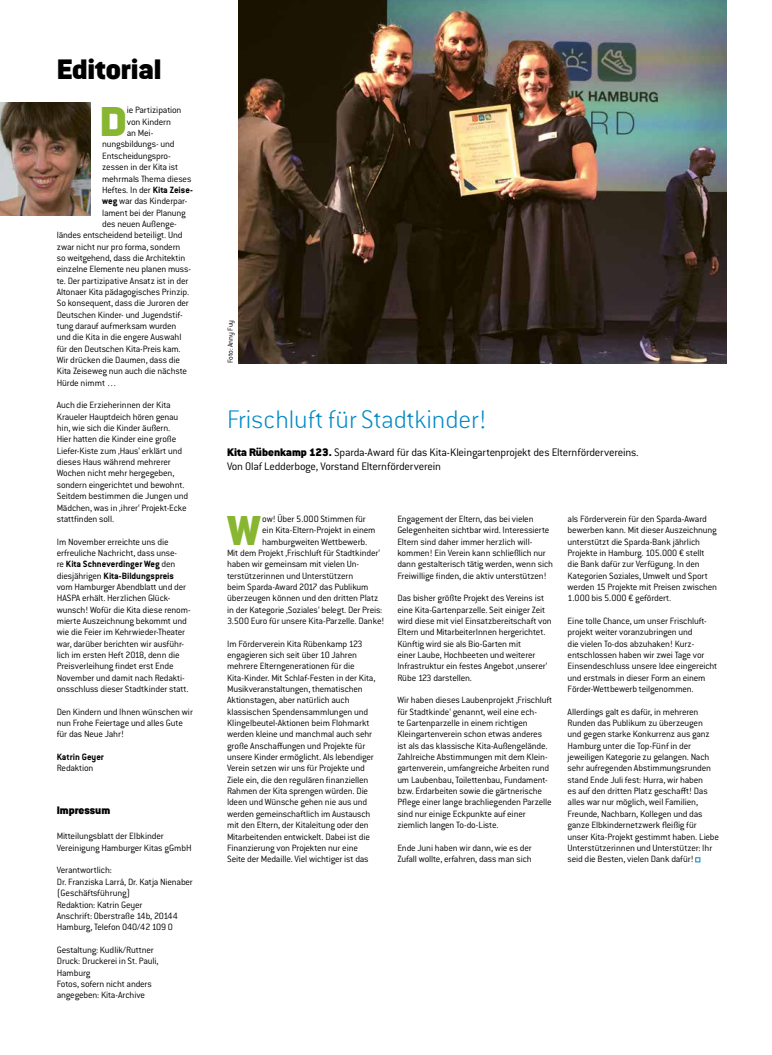
<style>
.page{position:relative;width:772px;height:1055px;background:#fff}
.page>*{position:absolute;margin:0;border:0;box-sizing:border-box;transform-origin:0 0}
.t1{font:900 45.9px "Conduit For Elbkinder";color:#88b631}
.t2{font:900 31px "Conduit For Elbkinder";color:#000}
.t3{font:300 expanded 28px "Conduit For Elbkinder";color:#018ac6}
.t4{font:300 12px/14px "Conduit For Elbkinder";letter-spacing:-.015em;color:#000}
.t5{font:900 12px "Conduit For Elbkinder";color:#000}
.t6{font:300 10px/11.3px "Conduit For Elbkinder";letter-spacing:-.015em;color:#000}
.t7{font:700 10px "Conduit For Elbkinder";color:#000}
.t8{font:300 8px "Conduit For Elbkinder";letter-spacing:-.02em;color:#000}
.s1{font-weight:700}
.s2{font-weight:900}
</style>
<div class="page">
<img style="left:238px;top:0;width:488px;height:363px">
<img style="left:0;top:102px;width:91px;height:113px">
<svg style="left:695px;top:857px;width:4px;height:5px"></svg>
<h2 class="t2" style="left:57px;top:50px;width:106px">Editorial</h2>
<h1 class="t1" style="left:100px;top:93px;width:28px">D</h1>
<p class="t6" style="left:127px;top:105px;width:56px">ie Partizipation</p>
<p class="t6" style="left:127px;top:116px;width:46px">von Kindern</p>
<p class="t6" style="left:127px;top:127px;width:28px">an Mei-</p>
<p class="t6" style="left:102px;top:139px;width:74px">nungsbildungs- und</p>
<p class="t6" style="left:102px;top:150px;width:70px">Entscheidungspro-</p>
<p class="t6" style="left:102px;top:161px;width:78px">zessen in der Kita ist</p>
<p class="t6" style="left:102px;top:173px;width:91px">mehrmals Thema dieses</p>
<p class="t6" style="left:102px;top:184px;width:92px">Heftes. In der <span class="s1">Kita Zeise-</span></p>
<p class="t6" style="left:102px;top:195px;width:87px"><span class="s1">weg</span> war das Kinderpar-</p>
<p class="t6" style="left:102px;top:207px;width:85px">lament bei der Planung</p>
<p class="t6" style="left:102px;top:218px;width:76px">des neuen Außenge-</p>
<p class="t6" style="left:57px;top:229px;width:127px">ländes entscheidend beteiligt. Und</p>
<p class="t6" style="left:57px;top:241px;width:125px">zwar nicht nur pro forma, sondern</p>
<p class="t6" style="left:57px;top:252px;width:130px">so weitgehend, dass die Architektin</p>
<p class="t6" style="left:57px;top:263px;width:136px">einzelne Elemente neu planen muss-</p>
<p class="t6" style="left:57px;top:275px;width:133px">te. Der partizipative Ansatz ist in der</p>
<p class="t6" style="left:57px;top:286px;width:134px">Altonaer Kita pädagogisches Prinzip.</p>
<p class="t6" style="left:57px;top:297px;width:134px">So konsequent, dass die Juroren der</p>
<p class="t6" style="left:57px;top:309px;width:127px">Deutschen Kinder- und Jugendstif-</p>
<p class="t6" style="left:57px;top:320px;width:121px">tung darauf aufmerksam wurden</p>
<p class="t6" style="left:57px;top:332px;width:126px">und die Kita in die engere Auswahl</p>
<p class="t6" style="left:57px;top:343px;width:125px">für den Deutschen Kita-Preis kam.</p>
<p class="t6" style="left:57px;top:354px;width:125px">Wir drücken die Daumen, dass die</p>
<p class="t6" style="left:57px;top:366px;width:132px">Kita Zeiseweg nun auch die nächste</p>
<p class="t6" style="left:57px;top:377px;width:62px">Hürde nimmt …</p>
<p class="t6" style="left:57px;top:400px;width:133px">Auch die Erzieherinnen der Kita<br>Kraueler Hauptdeich hören genau hin, wie sich die Kinder äußern.<br>Hier hatten die Kinder eine große<br>Liefer-Kiste zum ‚Haus‘ erklärt und dieses Haus während mehrerer<br>Wochen nicht mehr hergegeben, sondern eingerichtet und bewohnt.<br>Seitdem bestimmen die Jungen und<br>Mädchen, was in ‚ihrer‘ Projekt-Ecke stattfinden soll.</p>
<p class="t6" style="left:57px;top:536px;width:135px">Im November erreichte uns die erfreuliche Nachricht, dass unse-<br>re <span class="s1">Kita Schneverdinger Weg</span> den diesjährigen <span class="s1">Kita-Bildungspreis </span>vom Hamburger Abendblatt und der HASPA erhält. Herzlichen Glück&shy;wunsch! Wofür die Kita diese renom&shy;mierte Auszeichnung bekommt und wie die Feier im Kehrwieder-Theater war, darüber berichten wir ausführ&shy;lich im ersten Heft 2018, denn die Preisverleihung findet erst Ende November und damit nach Redakti&shy;onsschluss dieser Stadtkinder statt.</p>
<p class="t6" style="left:57px;top:706px;width:138px">Den Kindern und Ihnen wünschen wir nun Frohe Feiertage und alles Gute für das Neue Jahr!</p>
<p class="t7" style="left:57px;top:751px;width:49px">Katrin Geyer</p>
<p class="t6" style="left:57px;top:762px;width:38px">Redaktion</p>
<p class="t5" style="left:57px;top:803px;width:55px">Impressum</p>
<p class="t6" style="left:57px;top:830px;width:136px">Mitteilungsblatt der Elbkinder<br>Vereinigung Hamburger Kitas gGmbH</p>
<p class="t6" style="left:57px;top:864px;width:138px">Verantwortlich:<br>Dr. Franziska Larrá, Dr. Katja Nienaber (Geschäftsführung)<br>Redaktion: Katrin Geyer<br>Anschrift: Oberstraße 14b, 20144<br>Hamburg, Telefon 040/42109 0</p>
<p class="t6" style="left:57px;top:944px;width:103px">Gestaltung: Kudlik/Ruttner<br>Druck: Druckerei in St. Pauli,<br>Hamburg<br>Fotos, sofern nicht anders angegeben: Kita-Archive</p>
<p class="t8" style="left:226px;top:363px;width:45px;rotate:-90deg">Foto: Anny Fuy</p>
<h3 class="t3" style="left:227px;top:404px;width:261px">Frischluft für Stadtkinder!</h3>
<p class="t4" style="left:227px;top:445px;width:413px"><span class="s2">Kita Rübenkamp 123.</span> Sparda-Award für das Kita-Kleingartenprojekt des Elternfördervereins.<br>Von Olaf Ledderboge, Vorstand Elternförderverein</p>
<h1 class="t1" style="left:227px;top:501px;width:34px">W</h1>
<p class="t6" style="left:262px;top:513px;width:105px">ow! Über 5.000 Stimmen für</p>
<p class="t6" style="left:262px;top:524px;width:115px">ein Kita-Eltern-Projekt in einem</p>
<p class="t6" style="left:262px;top:536px;width:106px">hamburgweiten Wettbewerb.</p>
<p class="t6" style="left:227px;top:547px;width:154px">Mit dem Projekt ‚Frischluft für Stadtkinder‘</p>
<p class="t6" style="left:227px;top:558px;width:134px">haben wir gemeinsam mit vielen Un-</p>
<p class="t6" style="left:227px;top:570px;width:128px">terstützerinnen und Unterstützern</p>
<p class="t6" style="left:227px;top:581px;width:143px">beim Sparda-Award 2017 das Publikum</p>
<p class="t6" style="left:227px;top:592px;width:153px">überzeugen können und den dritten Platz</p>
<p class="t6" style="left:227px;top:604px;width:157px">in der Kategorie ‚Soziales‘ belegt. Der Preis:</p>
<p class="t6" style="left:227px;top:615px;width:159px">3.500 Euro für unsere Kita-Parzelle. Danke!</p>
<p class="t6" style="left:227px;top:638px;width:150px">Im Förderverein Kita Rübenkamp 123 engagieren sich seit über 10 Jahren mehrere Elterngenerationen für die Kita-Kinder. Mit Schlaf-Festen in der Kita, Musikveranstaltungen, thematischen Aktionstagen, aber natürlich auch klassischen Spendensammlungen und Klingelbeutel-Aktionen beim Flohmarkt werden kleine und manchmal auch sehr große Anschaffungen und Projekte für unsere Kinder ermöglicht. Als lebendiger Verein setzen wir uns für Projekte und Ziele ein, die den regulären finanziellen Rahmen der Kita sprengen würden. Die Ideen und Wünsche gehen nie aus und werden gemeinschaftlich im Austausch mit den Eltern, der Kitaleitung oder den Mitarbeitenden entwickelt. Dabei ist die Finanzierung von Projekten nur eine Seite der Medaille. Viel wichtiger ist das</p>
<p class="t6" style="left:397px;top:513px;width:157px">Engagement der Eltern, das bei vielen Gelegenheiten sichtbar wird. Interessierte Eltern sind daher immer herzlich will&shy;kommen! Ein Verein kann schließlich nur dann gestalterisch tätig werden, wenn sich Freiwillige finden, die aktiv unterstützen!</p>
<p class="t6" style="left:397px;top:592px;width:156px">Das bisher größte Projekt des Vereins ist eine Kita-Gartenparzelle. Seit einiger Zeit wird diese mit viel Einsatzbereitschaft von Eltern und MitarbeiterInnen hergerichtet.<br>Künftig wird sie als Bio-Garten mit<br>einer Laube, Hochbeeten und weiterer Infrastruktur ein festes Angebot ‚unserer‘ Rübe 123 darstellen.</p>
<p class="t6" style="left:397px;top:694px;width:156px">Wir haben dieses Laubenprojekt ‚Frischluft für Stadtkinde‘ genannt, weil eine ech-<br>te Gartenparzelle in einem richtigen Kleingartenverein schon etwas anderes ist als das klassische Kita-Außengelände.<br>Zahlreiche Abstimmungen mit dem Klein&shy;gartenverein, umfangreiche Arbeiten rund um Laubenbau, Toilettenbau, Fundament&shy;bzw. Erdarbeiten sowie die gärtnerische Pflege einer lange brachliegenden Parzelle sind nur einige Eckpunkte auf einer ziemlich langen To-do-Liste.</p>
<p class="t6" style="left:397px;top:842px;width:136px">Ende Juni haben wir dann, wie es der<br>Zufall wollte, erfahren, dass man sich</p>
<p class="t6" style="left:567px;top:513px;width:151px">als Förderverein für den Sparda-Award bewerben kann. Mit dieser Auszeichnung unterstützt die Sparda-Bank jährlich Projekte in Hamburg. 105.000 € stellt die Bank dafür zur Verfügung. In den Kategorien Soziales, Umwelt und Sport werden 15 Projekte mit Preisen zwischen 1.000 bis 5.000 € gefördert.</p>
<p class="t6" style="left:567px;top:615px;width:151px">Eine tolle Chance, um unser Frischluft&shy;projekt weiter voranzubringen und<br>die vielen To-dos abzuhaken! Kurz&shy;entschlossen haben wir zwei Tage vor Einsendeschluss unsere Idee eingereicht und erstmals in dieser Form an einem Förder-Wettbewerb teilgenommen.</p>
<p class="t6" style="left:567px;top:706px;width:153px">Allerdings galt es dafür, in mehreren Runden das Publikum zu überzeugen und gegen starke Konkurrenz aus ganz Hamburg unter die Top-Fünf in der jeweiligen Kategorie zu gelangen. Nach sehr aufregenden Abstimmungsrunden stand Ende Juli fest: Hurra, wir haben<br>es auf den dritten Platz geschafft! Das alles war nur möglich, weil Familien, Freunde, Nachbarn, Kollegen und das ganze Elbkindernetzwerk fleißig für unser Kita-Projekt gestimmt haben. Liebe Unterstützerinnen und Unterstützer: Ihr seid die Besten, vielen Dank dafür!</p>
</div>
